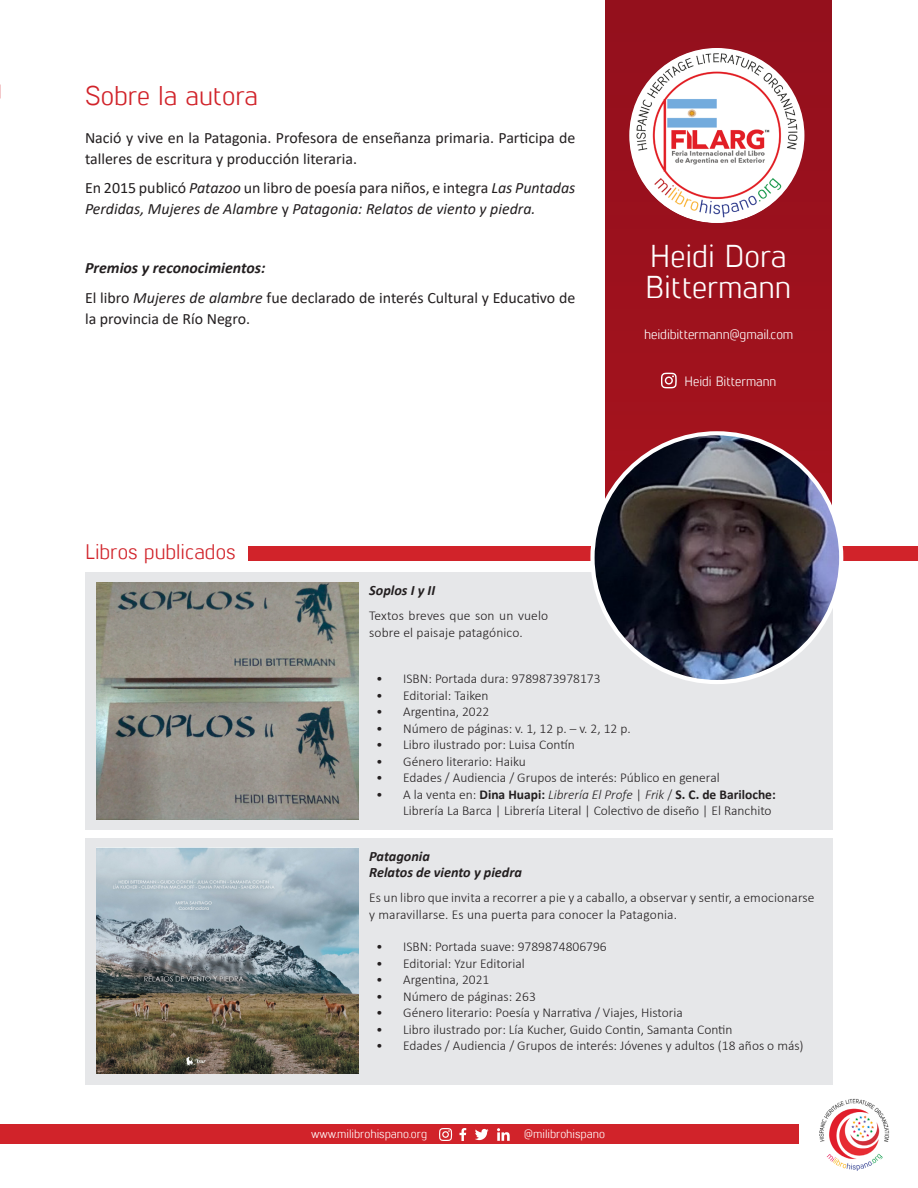
<style>
.page{position:relative;width:918px;height:1188px;background:#fff}
.page>*{position:absolute;margin:0;border:0;box-sizing:border-box;transform-origin:0 0}
.t1{font:31.5px "Lintel";color:#fff}
.t2{font:27px "Lintel";color:#d1232a}
.t3{font:21px "Lintel";color:#d1232a}
.t4{font:15.75px/21px "Calibri";color:#231f20}
.t5{font:italic 15.75px/21px "Calibri";color:#231f20}
.t6{font:italic 700 15.75px "Calibri";color:#231f20}
.t7{font:italic 700 14.25px/16.5px "Calibri";color:#231f20}
.t8{font:300 13.5px/16.5px "Calibri";color:#231f20}
.t9{font:13.5px "Lintel";letter-spacing:-.01em;color:#fff}
.t10{font:12px "Lintel";color:#fff}
.s1{font-style:normal}
.s2{font-style:italic}
.s3{font-weight:700}
</style>
<div class="page">
<div style="left:0;top:1124px;width:798px;height:20px;background:#d1232a"></div>
<img style="left:818px;top:1098px;width:73px;height:73px;border-radius:37px">
<svg style="left:439px;top:1128px;width:13px;height:13px"></svg>
<svg style="left:475px;top:1129px;width:14px;height:11px"></svg>
<svg style="left:459px;top:1128px;width:7px;height:13px"></svg>
<svg style="left:497px;top:1128px;width:13px;height:13px"></svg>
<div style="left:85px;top:572px;width:748px;height:258px;background:#e6e7e9"></div>
<img style="left:97px;top:582px;width:262px;height:237px">
<div style="left:248px;top:547px;width:670px;height:14px;background:#d1232a"></div>
<div style="left:605px;top:0;width:227px;height:585px;background:#9c111d"></div>
<img style="left:629px;top:48px;width:175px;height:175px;border-radius:88px">
<img style="left:593px;top:433px;width:248px;height:249px;border-radius:124px">
<svg style="left:661px;top:373px;width:16px;height:15px"></svg>
<div style="left:85px;top:838px;width:748px;height:246px;background:#e6e7e9"></div>
<img style="left:97px;top:848px;width:262px;height:226px">
<p class="t2" style="left:85px;top:77px;width:175px">Sobre la autora</p>
<p class="t4" style="left:85px;top:126px;width:492px">Nació y vive en la Patagonia. Profesora de enseñanza primaria. Participa de talleres de escritura y producción literaria.</p>
<p class="t5" style="left:85px;top:177px;width:492px"><span class="s1">En 2015 publicó</span> Patazoo <span class="s1">un libro de poesía para niños, e integra</span> Las Puntadas<br>Perdidas, Mujeres de Alambre <span class="s1">y</span> Patagonia: Relatos de viento y piedra.</p>
<p class="t6" style="left:85px;top:257px;width:182px">Premios y reconocimientos:</p>
<p class="t4" style="left:85px;top:286px;width:492px">El libro <span class="s2">Mujeres de alambre</span> fue declarado de interés Cultural y Educativo de la provincia de Río Negro.</p>
<p class="t3" style="left:85px;top:537px;width:152px">Libros publicados</p>
<p class="t1" style="left:650px;top:234px;width:139px">Heidi Dora</p>
<p class="t1" style="left:645px;top:266px;width:148px">Bittermann</p>
<p class="t9" style="left:644px;top:325px;width:151px">heidibittermann@gmail.com</p>
<p class="t9" style="left:685px;top:372px;width:93px">Heidi Bittermann</p>
<p class="t7" style="left:369px;top:582px;width:68px">Soplos I y II</p>
<p class="t8" style="left:369px;top:608px;width:180px">Textos breves que son un vuelo sobre el paisaje patagónico.</p>
<p class="t8" style="left:376px;top:670px;width:226px">• ISBN: Portada dura: 9789873978173</p>
<p class="t8" style="left:376px;top:687px;width:114px">• Editorial: Taiken</p>
<p class="t8" style="left:376px;top:703px;width:115px">• Argentina, 2022</p>
<p class="t8" style="left:376px;top:720px;width:256px">• Número de páginas: v. 1, 12 p. – v. 2, 12 p.</p>
<p class="t8" style="left:376px;top:736px;width:200px">• Libro ilustrado por: Luisa Contín</p>
<p class="t8" style="left:376px;top:753px;width:151px">• Género literario: Haiku</p>
<p class="t8" style="left:376px;top:769px;width:345px">• Edades / Audiencia / Grupos de interés: Público en general</p>
<p class="t8" style="left:403px;top:786px;width:374px;text-indent:-27px">• A la venta en: <span class="s3">Dina Huapi:</span> <span class="s2">Librería El Profe</span> | <span class="s2">Frik</span> / <span class="s3">S. C. de Bariloche:<br></span>Librería La Barca | Librería Literal | Colectivo de diseño | El Ranchito</p>
<p class="t7" style="left:369px;top:847px;width:154px">Patagonia<br>Relatos de viento y piedra</p>
<p class="t8" style="left:369px;top:890px;width:447px">Es un libro que invita a recorrer a pie y a caballo, a observar y sentir, a emocionarse y maravillarse. Es una puerta para conocer la Patagonia.</p>
<p class="t8" style="left:376px;top:939px;width:232px">• ISBN: Portada suave: 9789874806796</p>
<p class="t8" style="left:376px;top:955px;width:150px">• Editorial: Yzur Editorial</p>
<p class="t8" style="left:376px;top:972px;width:115px">• Argentina, 2021</p>
<p class="t8" style="left:376px;top:988px;width:161px">• Número de páginas: 263</p>
<p class="t8" style="left:376px;top:1005px;width:308px">• Género literario: Poesía y Narrativa / Viajes, Historia</p>
<p class="t8" style="left:376px;top:1021px;width:358px">• Libro ilustrado por: Lía Kucher, Guido Contin, Samanta Contin</p>
<p class="t8" style="left:376px;top:1038px;width:429px">• Edades / Audiencia / Grupos de interés: Jóvenes y adultos (18 años o más)</p>
<p class="t10" style="left:311px;top:1126px;width:118px">www.milibrohispano.org</p>
<p class="t10" style="left:524px;top:1126px;width:82px">@milibrohispano</p>
</div>
